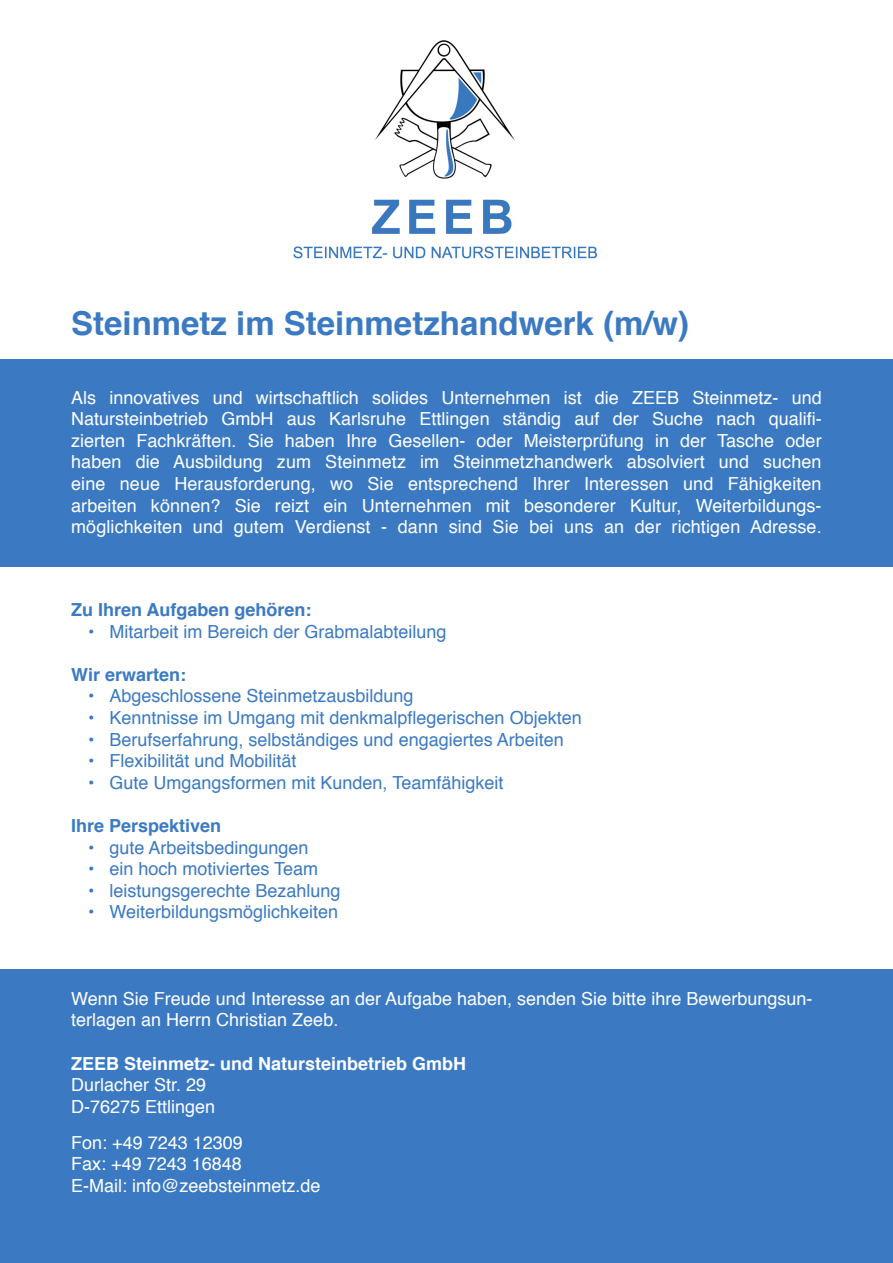
<style>
.page{position:relative;width:893px;height:1263px;background:#fff}
.page>*{position:absolute;margin:0;border:0;box-sizing:border-box;transform-origin:0 0}
.t1{font:700 33px "Helvetica";color:#3b7ac3}
.t2{font:18px/21.6px "Helvetica";color:#fff}
.t3{font:18px "Helvetica";color:#3b7ac3}
.t4{font:700 18px "Helvetica";color:#3b7ac3}
.t5{font:700 18px "Helvetica";color:#fff}
</style>
<div class="page">
<div style="left:0;top:969px;width:893px;height:294px;background:#3b7ac3"></div>
<div style="left:0;top:359px;width:893px;height:208px;background:#3b7ac3"></div>
<img style="left:293px;top:40px;width:305px;height:219px">
<h1 class="t1" style="left:71px;top:297px;width:619px">Steinmetz im Steinmetzhandwerk (m/w)</h1>
<p class="t2" style="left:71px;top:387px;width:752px;text-align:justify">Als innovatives und wirtschaftlich solides Unternehmen ist die ZEEB Steinmetz- und Natursteinbetrieb GmbH aus Karlsruhe Ettlingen ständig auf der Suche nach qualifi&shy;zierten Fachkräften. Sie haben Ihre Gesellen- oder Meisterprüfung in der Tasche oder haben die Ausbildung zum Steinmetz im Steinmetzhandwerk absolviert und suchen eine neue Herausforderung, wo Sie entsprechend Ihrer Interessen und Fähigkeiten arbeiten können? Sie reizt ein Unternehmen mit besonderer Kultur, Weiterbildungs&shy;möglichkeiten und gutem Verdienst - dann sind Sie bei uns an der richtigen Adresse.</p>
<p class="t4" style="left:71px;top:595px;width:242px">Zu Ihren Aufgaben gehören:</p>
<p class="t3" style="left:88px;top:617px;width:360px">• Mitarbeit im Bereich der Grabmalabteilung</p>
<p class="t4" style="left:71px;top:660px;width:116px">Wir erwarten:</p>
<p class="t3" style="left:88px;top:682px;width:327px">• Abgeschlossene Steinmetzausbildung</p>
<p class="t3" style="left:88px;top:704px;width:495px">• Kenntnisse im Umgang mit denkmalpflegerischen Objekten</p>
<p class="t3" style="left:88px;top:725px;width:477px">• Berufserfahrung, selbständiges und engagiertes Arbeiten</p>
<p class="t3" style="left:88px;top:747px;width:210px">• Flexibilität und Mobilität</p>
<p class="t3" style="left:88px;top:769px;width:417px">• Gute Umgangsformen mit Kunden, Teamfähigkeit</p>
<p class="t4" style="left:71px;top:811px;width:152px">Ihre Perspektiven</p>
<p class="t3" style="left:88px;top:833px;width:222px">• gute Arbeitsbedingungen</p>
<p class="t3" style="left:88px;top:855px;width:232px">• ein hoch motiviertes Team</p>
<p class="t3" style="left:88px;top:877px;width:254px">• leistungsgerechte Bezahlung</p>
<p class="t3" style="left:88px;top:898px;width:252px">• Weiterbildungsmöglichkeiten</p>
<p class="t2" style="left:71px;top:988px;width:743px">Wenn Sie Freude und Interesse an der Aufgabe haben, senden Sie bitte ihre Bewerbungsun&shy;terlagen an Herrn Christian Zeeb.</p>
<p class="t5" style="left:71px;top:1049px;width:397px">ZEEB Steinmetz- und Natursteinbetrieb GmbH</p>
<p class="t2" style="left:71px;top:1075px;width:146px">Durlacher Str. 29<br>D-76275 Ettlingen</p>
<p class="t2" style="left:71px;top:1132px;width:251px">Fon: +49 7243 12309<br>Fax: +49 7243 16848<br>E-Mail: info@zeebsteinmetz.de</p>
</div>
